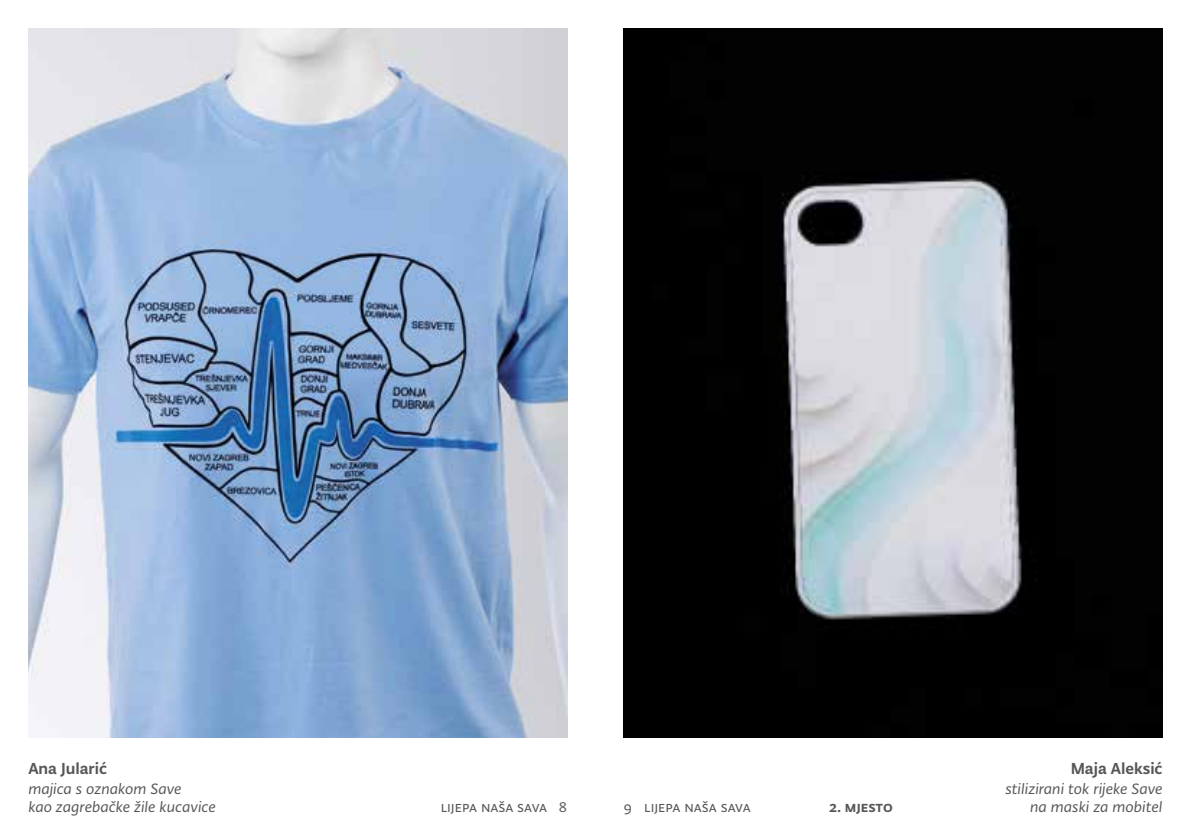
<style>
.page{position:relative;width:1191px;height:840px;background:#fff}
.page>*{position:absolute;margin:0;border:0;box-sizing:border-box;transform-origin:0 0}
.t1{font:500 17px "Typonine Sans LC";color:#575756}
.t2{font:italic 16px/18px "Typonine Sans LC";color:#575756;text-align:right}
.t3{font:16px "Typonine Sans LC";color:#575756}
.t4{font:500 16px "Typonine Sans LC";color:#575756}
.s1{font-size:15px}
</style>
<div class="page">
<img style="left:624px;top:28px;width:538px;height:709px">
<img style="left:28px;top:28px;width:539px;height:709px">
<p class="t1" style="left:28px;top:757px;width:80px">Ana Jularić</p>
<p class="t2" style="left:28px;top:778px;width:189px;text-align:left">majica s oznakom Save<br>kao zagrebačke žile kucavice</p>
<p class="t3" style="left:441px;top:796px;width:128px">lijepa naša sava <span class="s1">8</span></p>
<p class="t3" style="left:624px;top:796px;width:128px"><span class="s1">9</span> lijepa naša sava</p>
<p class="t4" style="left:829px;top:796px;width:65px">2. mjesto</p>
<p class="t1" style="left:1070px;top:757px;width:93px">Maja Aleksić</p>
<p class="t2" style="left:1005px;top:778px;width:159px">stilizirani tok rijeke Save na maski za mobitel</p>
</div>
